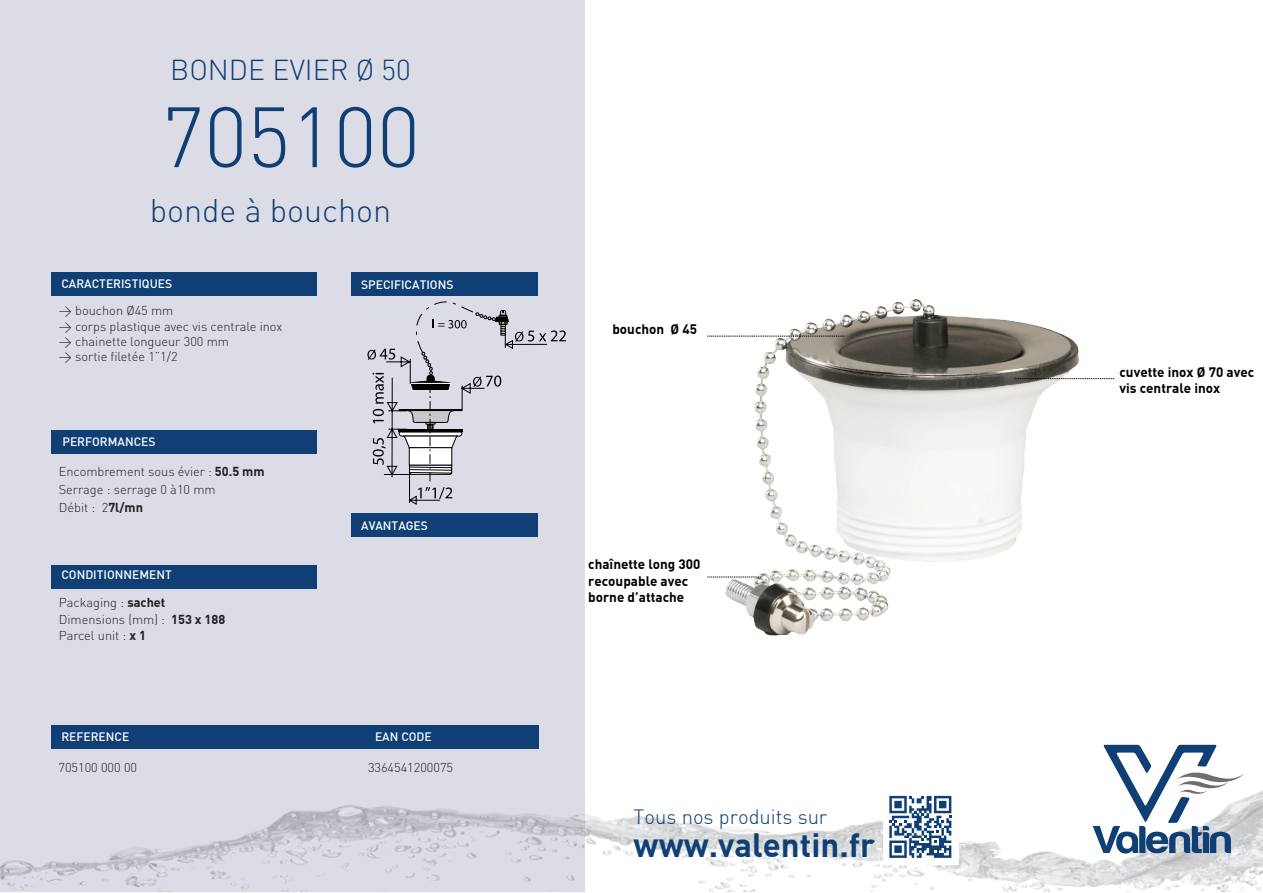
<style>
.page{position:relative;width:1263px;height:893px;background:#fff}
.page>*{position:absolute;margin:0;border:0;box-sizing:border-box;transform-origin:0 0}
.t1{font:300 84px "DIN";color:#0f3f75}
.t2{font:33px "DINBOLD Bold";color:#0f3f75}
.t3{font:300 32.25px "DIN";color:#0f3f75}
.t4{font:300 28.5px "DIN";color:#0f3f75}
.t5{font:20.25px "DINLIGHT Light";color:#0f3f75}
.t6{font:13.5px/16.2px "DINBOLD Bold";color:#000}
.t7{font:300 12.75px/15.3px "DIN";color:#231f20}
.t8{font:12px "DINMEDIUM Medium";color:#fff}
.s1{font-family:"DINBOLD Bold";font-weight:400}
</style>
<div class="page">
<div style="left:0;top:0;width:585px;height:790px;background:#dbdce6"></div>
<img style="left:0;top:790px;width:1263px;height:102px">
<div style="left:51px;top:725px;width:487px;height:23px;background:#103f76"></div>
<div style="left:51px;top:565px;width:265px;height:24px;background:#103f76"></div>
<div style="left:51px;top:430px;width:265px;height:24px;background:#103f76"></div>
<div style="left:51px;top:272px;width:265px;height:24px;background:#103f76"></div>
<div style="left:351px;top:272px;width:186px;height:24px;background:#103f76"></div>
<div style="left:351px;top:513px;width:186px;height:24px;background:#103f76"></div>
<svg style="left:1093px;top:745px;width:151px;height:108px"></svg>
<div style="left:883px;top:789px;width:75px;height:75px;background:#fff"></div>
<svg style="left:889px;top:796px;width:62px;height:62px"></svg>
<svg style="left:367px;top:302px;width:199px;height:203px;background:#cdcdd6"></svg>
<img style="left:753px;top:300px;width:270px;height:266px">
<svg style="left:707px;top:577px;width:54px;height:1px"></svg>
<svg style="left:707px;top:336px;width:137px;height:1px"></svg>
<svg style="left:1014px;top:378px;width:100px;height:1px"></svg>
<h3 class="t4" style="left:170px;top:52px;width:242px">BONDE EVIER Ø 50</h3>
<h1 class="t1" style="left:161px;top:85px;width:261px">705100</h1>
<h3 class="t3" style="left:150px;top:191px;width:243px">bonde à bouchon</h3>
<p class="t8" style="left:61px;top:276px;width:112px">CARACTERISTIQUES</p>
<p class="t7" style="left:59px;top:303px;width:225px">&gt; bouchon Ø45 mm<br>&gt; corps plastique avec vis centrale inox &gt; chainette longueur 300 mm<br>&gt; sortie filetée 1”1/2</p>
<p class="t8" style="left:62px;top:434px;width:95px">PERFORMANCES</p>
<p class="t7" style="left:59px;top:462px;width:207px;line-height:18.3px">Encombrement sous évier : <span class="s1">50.5 mm<br></span>Serrage : serrage 0 à10 mm<br>Débit : 2<span class="s1">7l/mn</span></p>
<p class="t8" style="left:61px;top:567px;width:112px">CONDITIONNEMENT</p>
<p class="t7" style="left:59px;top:594px;width:168px;line-height:16.6px">Packaging : <span class="s1">sachet<br></span>Dimensions (mm) : <span class="s1">153 x 188<br></span>Parcel unit : <span class="s1">x 1</span></p>
<p class="t8" style="left:361px;top:277px;width:94px">SPECIFICATIONS</p>
<p class="t8" style="left:361px;top:518px;width:68px">AVANTAGES</p>
<p class="t8" style="left:61px;top:729px;width:69px">REFERENCE</p>
<p class="t8" style="left:375px;top:729px;width:58px">EAN CODE</p>
<p class="t7" style="left:59px;top:760px;width:80px">705100 000 00</p>
<p class="t7" style="left:368px;top:760px;width:87px">3364541200075</p>
<p class="t6" style="left:612px;top:320px;width:86px">bouchon Ø 45</p>
<p class="t6" style="left:588px;top:556px;width:114px">chaînette long 300 recoupable avec borne d’attache</p>
<h3 class="t5" style="left:634px;top:804px;width:195px">Tous nos produits sur</h3>
<h2 class="t2" style="left:634px;top:823px;width:243px">www.valentin.fr</h2>
<p class="t6" style="left:1119px;top:363px;width:136px">cuvette inox Ø 70 avec vis centrale inox</p>
</div>
